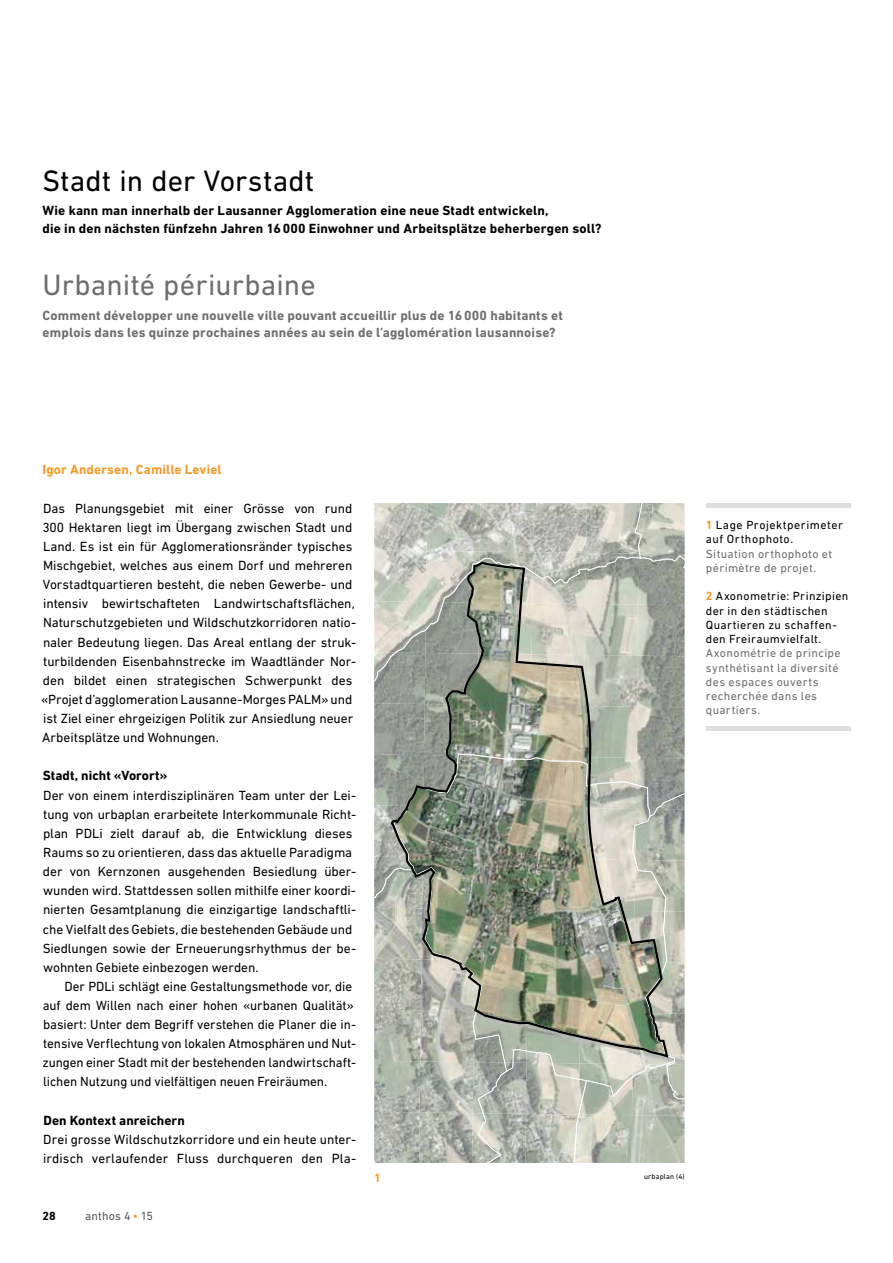
<style>
.page{position:relative;width:893px;height:1263px;background:#fff}
.page>*{position:absolute;margin:0;border:0;box-sizing:border-box;transform-origin:0 0}
.t1{font:30px "DIN Next LT Pro";letter-spacing:.005em;color:#6e6e6e}
.t2{font:30px "DIN Next LT Pro";letter-spacing:.005em;color:#000}
.t3{font:13.5px/19.2px "DIN Next LT Pro";letter-spacing:-.005em;color:#000}
.t4{font:700 13.5px/18px "DIN Next LT Pro";letter-spacing:.015em;color:#000}
.t5{font:700 13.5px/18px "DIN Next LT Pro";letter-spacing:.015em;color:#6e6e6e}
.t6{font:700 13.5px "DIN Next LT Pro";letter-spacing:.01em;color:#f59b2b}
.t7{font:12px/14.2px "DIN Next LT Pro";letter-spacing:.03em;color:#6e6e6e}
.t8{font:12px/14.2px "DIN Next LT Pro";letter-spacing:.035em;color:#000}
.t9{font:12px "DIN Next LT Pro";letter-spacing:.01em;color:#565655}
.t10{font:700 12px "DIN Next LT Pro";color:#000}
.t11{font:700 12px "DIN Next LT Pro";color:#f59b2b}
.t12{font:7.5px "DIN Next LT Pro";letter-spacing:.025em;color:#000}
.s1{color:#f59b2b}
.s2{font-weight:700;color:#f59b2b}
</style>
<div class="page">
<div style="left:706px;top:503px;width:144px;height:5px;background:#dddede"></div>
<div style="left:706px;top:726px;width:144px;height:5px;background:#dddede"></div>
<svg style="left:374px;top:503px;width:311px;height:660px;background:#b7bbb1"></svg>
<svg style="left:391px;top:562px;width:277px;height:496px;background:#a1a596"></svg>
<h1 class="t2" style="left:43px;top:163px;width:273px">Stadt in der Vorstadt</h1>
<p class="t4" style="left:43px;top:202px;width:560px">Wie kann man innerhalb der Lausanner Agglomeration eine neue Stadt entwickeln,<br>die in den nächsten fünfzehn Jahren 16 000 Einwohner und Arbeitsplätze beherbergen soll?</p>
<h1 class="t1" style="left:43px;top:268px;width:275px">Urbanité périurbaine</h1>
<p class="t5" style="left:43px;top:306px;width:522px">Comment développer une nouvelle ville pouvant accueillir plus de 16 000 habitants et emplois dans les quinze prochaines années au sein de l’agglomération lausannoise?</p>
<p class="t6" style="left:43px;top:462px;width:181px">Igor Andersen, Camille Leviel</p>
<p class="t3" style="left:41px;top:498px;width:317px">Das Planungsgebiet mit einer Grösse von rund 300 Hektaren liegt im Übergang zwischen Stadt und Land. Es ist ein für Agglomerationsränder typisches Mischgebiet, welches aus einem Dorf und mehreren Vorstadtquartieren besteht, die neben Gewerbe- und intensiv bewirtschafteten Landwirt schafts flächen, Natur schutzgebieten und Wildschutzkorridoren natio&shy;naler Bedeutung liegen. Das Areal entlang der struk&shy;turbildenden Eisenbahnstrecke im Waadtländer Nor&shy;den bildet einen strategischen Schwerpunkt des «Projet d’agglomeration Lausanne-Morges PALM» und ist Ziel einer ehrgeizigen Politik zur Ansiedlung neuer Arbeitsplätze und Wohnungen.</p>
<p class="t4" style="left:43px;top:767px;width:126px">Stadt, nicht «Vorort»</p>
<p class="t3" style="left:43px;top:785px;width:315px">Der von einem interdisziplinären Team unter der Lei&shy;tung von urbaplan erarbeitete Interkommunale Richt&shy;plan PDLi zielt darauf ab, die Entwicklung dieses Raums so zu orientieren, dass das aktuelle Paradigma der von Kernzonen ausgehenden Besiedlung über&shy;wunden wird. Stattdessen sollen mithilfe einer koordi&shy;nierten Gesamtplanung die einzigartige landschaftli&shy;che Vielfalt des Gebiets, die bestehenden Gebäude und Siedlungen sowie der Erneuerungsrhythmus der be&shy;wohnten Gebiete einbezogen werden.</p>
<p class="t3" style="left:43px;top:976px;width:315px;text-indent:22px">Der PDLi schlägt eine Gestaltungsmethode vor, die auf dem Willen nach einer hohen «urbanen Qualität» basiert: Unter dem Begriff verstehen die Planer die in&shy;tensive Verflechtung von lokalen Atmosphären und Nut&shy;zungen einer Stadt mit der bestehenden landwirtschaft&shy;lichen Nutzung und vielfältigen neuen Freiräumen.</p>
<p class="t4" style="left:43px;top:1111px;width:143px">Den Kontext anreichern</p>
<p class="t3" style="left:43px;top:1129px;width:314px">Drei grosse Wildschutzkorridore und ein heute unter&shy;irdisch verlaufender Fluss durchqueren den Pla-</p>
<p class="t10" style="left:43px;top:1209px;width:15px">28</p>
<p class="t9" style="left:85px;top:1209px;width:69px">anthos 4 <span class="s1">•</span> 15</p>
<p class="t11" style="left:374px;top:1171px;width:8px">1</p>
<p class="t12" style="left:644px;top:1172px;width:42px">urbaplan (4)</p>
<p class="t8" style="left:706px;top:518px;width:139px"><span class="s2">1</span> Lage Projektperimeter auf Orthophoto.</p>
<p class="t7" style="left:706px;top:546px;width:128px">Situation orthophoto et périmètre de projet.</p>
<p class="t8" style="left:706px;top:589px;width:144px"><span class="s2">2</span> Axonometrie: Prinzipien der in den städtischen<br>Quartieren zu schaffen&shy;den Freiraumvielfalt.</p>
<p class="t7" style="left:706px;top:646px;width:136px">Axonomé trie de principe synthé tisant la diversité des espaces ouverts recherché e dans les quartiers.</p>
</div>
